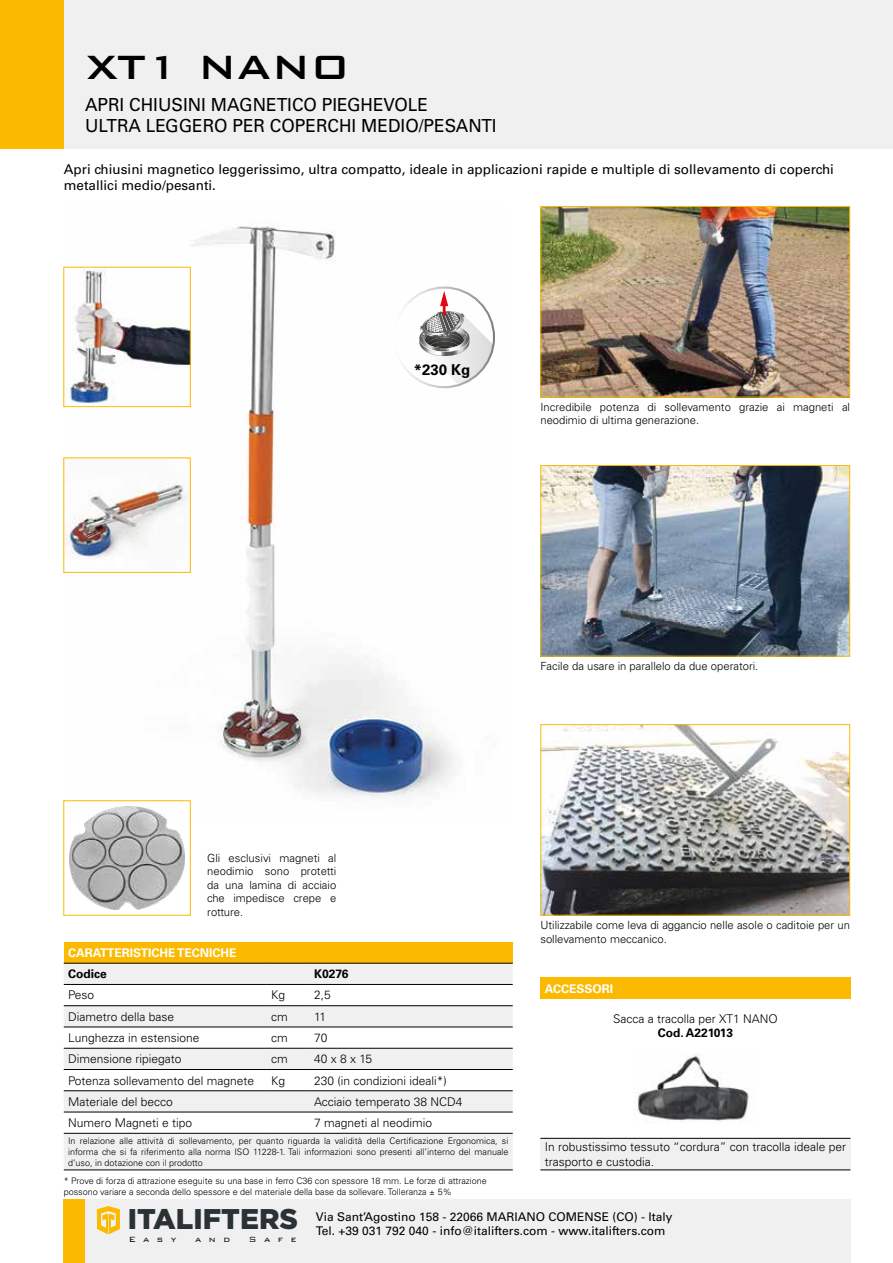
<style>
.page{position:relative;width:893px;height:1263px;background:#fff}
.page>*{position:absolute;margin:0;border:0;box-sizing:border-box;transform-origin:0 0}
.t1{font:500 45px "Bank Gothic";color:#000}
.t2{font:900 28.5px "Gotham";color:#2a3236}
.t3{font:18px/21.6px "Univers LT Std";color:#000;scale:.96 1}
.t4{font:700 15px "Univers LT Std";color:#000}
.t5{font:13.5px/16.2px "Univers LT Std";color:#000}
.t6{font:300 12px/14.4px "Univers LT Std";color:#000}
.t7{font:12px/14.4px "Univers LT Std";color:#000}
.t8{font:700 12px "Univers LT Std";color:#fff}
.t9{font:700 12px "Univers LT Std";color:#000}
.t10{font:300 12px "Bank Gothic";color:#000}
.t11{font:300 11.25px/13.5px "Univers LT Std";color:#000}
.t12{font:300 10.05px "Bank Gothic";letter-spacing:.74em;color:#000}
.t13{font:300 9px/10.8px "Univers LT Std";color:#000;text-align:justify}
.t14{font:8.85px "Avenir Next";color:#2a3236}
</style>
<div class="page">
<div style="left:0;top:0;width:893px;height:149px;background:#f0f0f0"></div>
<div style="left:0;top:0;width:64px;height:149px;background:#fbba00"></div>
<img style="left:68px;top:226px;width:427px;height:581px">
<img style="left:542px;top:208px;width:306px;height:187px">
<div style="left:540px;top:206px;width:310px;height:191px;border:1px solid #fbba00"></div>
<img style="left:542px;top:467px;width:306px;height:187px">
<div style="left:540px;top:465px;width:310px;height:191px;border:1px solid #fbba00"></div>
<img style="left:542px;top:726px;width:306px;height:188px">
<div style="left:540px;top:724px;width:310px;height:192px;border:1px solid #fbba00"></div>
<img style="left:68px;top:269px;width:121px;height:136px">
<div style="left:63px;top:267px;width:128px;height:140px;border:1px solid #fbba00"></div>
<img style="left:65px;top:459px;width:124px;height:112px">
<div style="left:63px;top:457px;width:128px;height:116px;border:1px solid #fbba00"></div>
<img style="left:70px;top:807px;width:114px;height:102px">
<svg style="left:419px;top:291px;width:74px;height:94px"></svg>
<div style="left:393px;top:286px;width:102px;height:102px;border:2px solid #fff;border-radius:50%"></div>
<div style="left:85px;top:1199px;width:765px;height:64px;background:#f0f0f0"></div>
<div style="left:64px;top:1199px;width:21px;height:64px;background:#fbba00"></div>
<svg style="left:97px;top:1206px;width:23px;height:28px"></svg>
<div style="left:64px;top:942px;width:449px;height:21px;background:#fbba00"></div>
<svg style="left:64px;top:964px;width:449px;height:206px;fill:#f0f0f0"></svg>
<hr style="left:64px;top:1005px;width:203px;height:1px;background:#000">
<hr style="left:267px;top:1005px;width:43px;height:1px;background:#000">
<hr style="left:310px;top:1005px;width:203px;height:1px;background:#000">
<hr style="left:64px;top:1027px;width:203px;height:1px;background:#000">
<hr style="left:267px;top:1027px;width:43px;height:1px;background:#000">
<hr style="left:310px;top:1027px;width:203px;height:1px;background:#000">
<hr style="left:64px;top:1048px;width:203px;height:1px;background:#000">
<hr style="left:267px;top:1048px;width:43px;height:1px;background:#000">
<hr style="left:310px;top:1048px;width:203px;height:1px;background:#000">
<hr style="left:64px;top:1069px;width:203px;height:1px;background:#000">
<hr style="left:267px;top:1069px;width:43px;height:1px;background:#000">
<hr style="left:310px;top:1069px;width:203px;height:1px;background:#000">
<hr style="left:64px;top:1090px;width:203px;height:1px;background:#000">
<hr style="left:267px;top:1090px;width:43px;height:1px;background:#000">
<hr style="left:310px;top:1090px;width:203px;height:1px;background:#000">
<hr style="left:64px;top:1112px;width:203px;height:1px;background:#000">
<hr style="left:267px;top:1112px;width:43px;height:1px;background:#000">
<hr style="left:310px;top:1112px;width:203px;height:1px;background:#000">
<hr style="left:64px;top:1133px;width:203px;height:1px;background:#000">
<hr style="left:267px;top:1133px;width:43px;height:1px;background:#000">
<hr style="left:310px;top:1133px;width:203px;height:1px;background:#000">
<hr style="left:64px;top:1170px;width:203px;height:1px;background:#000">
<hr style="left:267px;top:1170px;width:43px;height:1px;background:#000">
<hr style="left:310px;top:1170px;width:203px;height:1px;background:#000">
<hr style="left:64px;top:963px;width:203px;height:1px;background:#000">
<hr style="left:267px;top:963px;width:43px;height:1px;background:#000">
<hr style="left:310px;top:963px;width:203px;height:1px;background:#000">
<hr style="left:64px;top:984px;width:203px;height:1px;background:#000">
<hr style="left:267px;top:984px;width:43px;height:1px;background:#000">
<hr style="left:310px;top:984px;width:203px;height:1px;background:#000">
<div style="left:540px;top:977px;width:310px;height:22px;background:#fbba00"></div>
<div style="left:540px;top:1138px;width:310px;height:32px;background:#f0f0f0"></div>
<hr style="left:540px;top:1138px;width:310px;height:1px;background:#000">
<hr style="left:540px;top:1170px;width:310px;height:1px;background:#000">
<img style="left:635px;top:1054px;width:114px;height:67px">
<h1 class="t1" style="left:85px;top:32px;width:267px">XT1 NANO</h1>
<h3 class="t3" style="left:85px;top:94px;width:430px">APRI CHIUSINI MAGNETICO PIEGHEVOLE<br>ULTRA LEGGERO PER COPERCHI MEDIO/PESANTI</h3>
<h3 class="t5" style="left:64px;top:161px;width:772px">Apri chiusini magnetico leggerissimo, ultra compatto, ideale in applicazioni rapide e multiple di sollevamento di coperchi metallici medio/pesanti.</h3>
<h3 class="t4" style="left:414px;top:361px;width:58px">*230 Kg</h3>
<p class="t11" style="left:540px;top:400px;width:311px">Incredibile potenza di sollevamento grazie ai magneti al neodimio di ultima generazione.</p>
<p class="t11" style="left:540px;top:659px;width:219px">Facile da usare in parallelo da due operatori.</p>
<p class="t11" style="left:207px;top:851px;width:131px;text-align:justify">Gli esclusivi magneti al neodimio sono protetti da una lamina di acciaio che impedisce crepe e rotture.</p>
<h3 class="t8" style="left:68px;top:946px;width:170px">CARATTERISTICHE TECNICHE</h3>
<h3 class="t9" style="left:68px;top:967px;width:40px">Codice</h3>
<h3 class="t9" style="left:314px;top:967px;width:36px">K0276</h3>
<h3 class="t6" style="left:68px;top:988px;width:28px">Peso</h3>
<h3 class="t6" style="left:271px;top:988px;width:16px">Kg</h3>
<h3 class="t6" style="left:314px;top:988px;width:18px">2,5</h3>
<h3 class="t6" style="left:68px;top:1009px;width:108px">Diametro della base</h3>
<h3 class="t6" style="left:271px;top:1009px;width:18px">cm</h3>
<h3 class="t6" style="left:314px;top:1009px;width:13px">11</h3>
<h3 class="t6" style="left:68px;top:1030px;width:133px">Lunghezza in estensione</h3>
<h3 class="t6" style="left:271px;top:1030px;width:18px">cm</h3>
<h3 class="t6" style="left:314px;top:1030px;width:15px">70</h3>
<h3 class="t6" style="left:68px;top:1052px;width:115px">Dimensione ripiegato</h3>
<h3 class="t6" style="left:271px;top:1052px;width:18px">cm</h3>
<h3 class="t6" style="left:314px;top:1052px;width:60px">40 x 8 x 15</h3>
<h3 class="t6" style="left:68px;top:1073px;width:188px">Potenza sollevamento del magnete</h3>
<h3 class="t6" style="left:271px;top:1073px;width:16px">Kg</h3>
<h3 class="t6" style="left:314px;top:1073px;width:134px">230 (in condizioni ideali*)</h3>
<h3 class="t6" style="left:68px;top:1094px;width:106px">Materiale del becco</h3>
<h3 class="t6" style="left:314px;top:1094px;width:150px">Acciaio temperato 38 NCD4</h3>
<h3 class="t6" style="left:68px;top:1115px;width:126px">Numero Magneti e tipo</h3>
<h3 class="t6" style="left:314px;top:1115px;width:120px">7 magneti al neodimio</h3>
<p class="t13" style="left:68px;top:1135px;width:442px">In relazione alle attività di sollevamento, per quanto riguarda la validità della Certificazione Ergonomica, si informa che si fa riferimento alla norma ISO 11228-1. Tali informazioni sono presenti all’interno del manuale d’uso, in dotazione con il prodotto</p>
<p class="t13" style="left:64px;top:1175px;width:425px">* Prove di forza di attrazione eseguite su una base in ferro C36 con spessore 18 mm. Le forze di attrazione possono variare a seconda dello spessore e del materiale della base da sollevare. Tolleranza ± 5%</p>
<p class="t11" style="left:540px;top:918px;width:311px">Utilizzabile come leva di aggancio nelle asole o caditoie per un sollevamento meccanico.</p>
<h3 class="t8" style="left:545px;top:981px;width:70px">ACCESSORI</h3>
<h3 class="t6" style="left:613px;top:1011px;width:166px">Sacca a tracolla per XT1 NANO</h3>
<h3 class="t9" style="left:658px;top:1026px;width:77px">Cod. A221013</h3>
<h3 class="t6" style="left:545px;top:1140px;width:303px">In robustissimo tessuto “cordura” con tracolla ideale per trasporto e custodia.</h3>
<h2 class="t2" style="left:128px;top:1203px;width:172px">ITALIFTERS</h2>
<p class="t12" style="left:129px;top:1232px;width:49px">Easy</p>
<p class="t12" style="left:195px;top:1232px;width:37px">and</p>
<p class="t12" style="left:249px;top:1232px;width:49px">Safe</p>
<p class="t14" style="left:248px;top:1231px;width:52px">Cover Lifters</p>
<h3 class="t10" style="left:418px;top:1201px;width:123px">www.italifters.com</h3>
<h3 class="t7" style="left:316px;top:1209px;width:358px">Via Sant’Agostino 158 - 22066 MARIANO COMENSE (CO) - Italy<br>Tel. +39 031 792 040 - info@italifters.com - www.italifters.com</h3>
</div>
